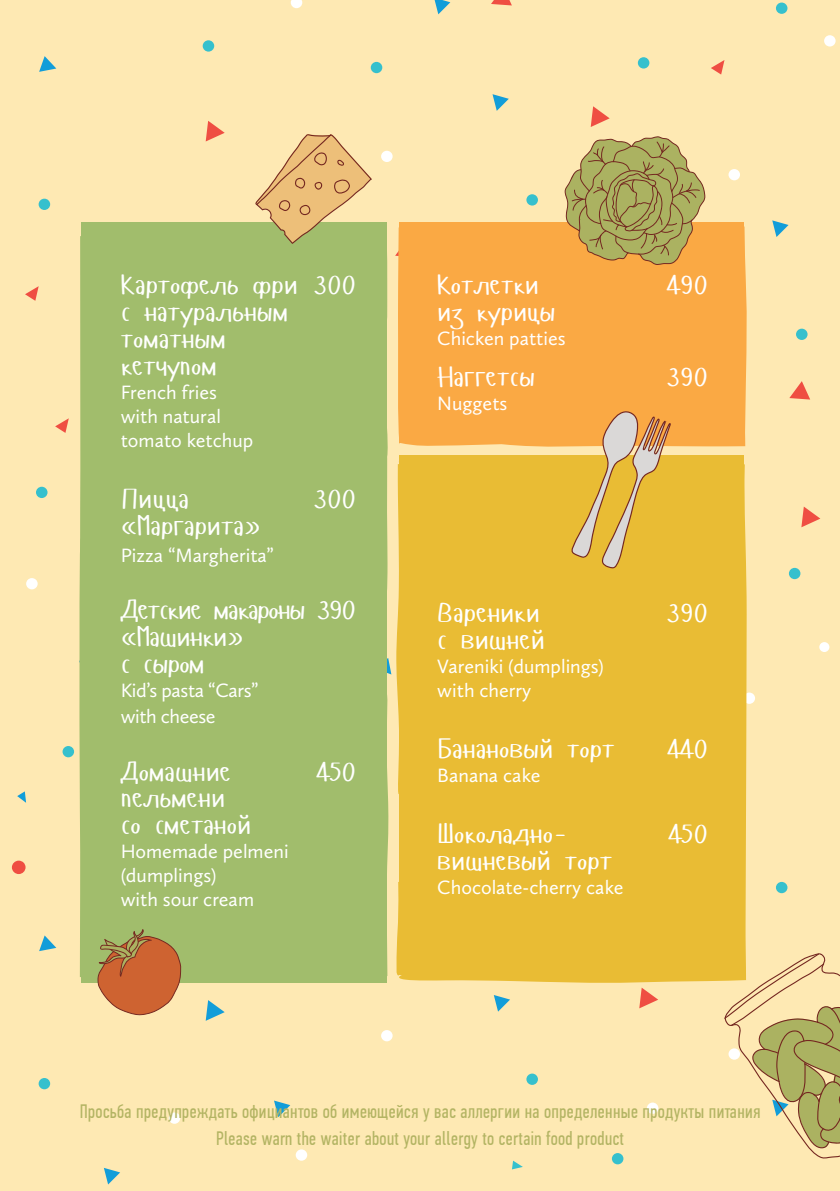
<style>
.page{position:relative;width:840px;height:1191px;background:#fff}
.page>*{position:absolute;margin:0;border:0;box-sizing:border-box;transform-origin:0 0}
.t1{font:28px "Hangyaboly";color:#fff}
.t2{font:28px/26.8px "Hangyaboly";letter-spacing:-.04em;color:#fff}
.t3{font:20px/24px "Calluna Sans";color:#fff}
.t4{font:20px/26.8px "Calluna Sans";letter-spacing:-.02em;color:#fff}
.t5{font:19.4px "PF Din Text Comp Pro";letter-spacing:.02em;color:#b3b463}
</style>
<div class="page">
<div style="left:0;top:0;width:839px;height:1191px;background:#fee9b3"></div>
<div style="left:381px;top:151px;width:11px;height:11px;background:#fff;border-radius:50%"></div>
<svg style="left:290px;top:0;width:12px;height:8px"></svg>
<div style="left:823px;top:35px;width:12px;height:12px;background:#fff;border-radius:50%"></div>
<div style="left:26px;top:578px;width:12px;height:11px;background:#fff;border-radius:50%"></div>
<div style="left:818px;top:642px;width:11px;height:10px;background:#fff;border-radius:50%"></div>
<div style="left:202px;top:40px;width:12px;height:12px;background:#36c0cd;border-radius:50%"></div>
<div style="left:795px;top:329px;width:12px;height:11px;background:#36c0cd;border-radius:50%"></div>
<div style="left:637px;top:57px;width:12px;height:12px;background:#36c0cd;border-radius:50%"></div>
<div style="left:526px;top:194px;width:11px;height:12px;background:#36c0cd;border-radius:50%"></div>
<div style="left:39px;top:199px;width:11px;height:11px;background:#36c0cd;border-radius:50%"></div>
<div style="left:370px;top:62px;width:12px;height:11px;background:#36c0cd;border-radius:50%"></div>
<div style="left:775px;top:3px;width:12px;height:11px;background:#36c0cd;border-radius:50%"></div>
<div style="left:788px;top:568px;width:12px;height:11px;background:#36c0cd;border-radius:50%"></div>
<div style="left:62px;top:746px;width:12px;height:11px;background:#36c0cd;border-radius:50%"></div>
<div style="left:728px;top:169px;width:11px;height:11px;background:#fff;border-radius:50%"></div>
<div style="left:743px;top:692px;width:11px;height:12px;background:#fff;border-radius:50%"></div>
<div style="left:36px;top:487px;width:12px;height:11px;background:#36c0cd;border-radius:50%"></div>
<svg style="left:434px;top:0;width:16px;height:14px"></svg>
<svg style="left:772px;top:220px;width:16px;height:17px"></svg>
<svg style="left:492px;top:94px;width:16px;height:17px"></svg>
<svg style="left:39px;top:56px;width:17px;height:16px"></svg>
<svg style="left:17px;top:791px;width:9px;height:11px"></svg>
<div style="left:381px;top:1030px;width:11px;height:11px;background:#fff;border-radius:50%"></div>
<div style="left:295px;top:1149px;width:12px;height:11px;background:#fff;border-radius:50%"></div>
<div style="left:526px;top:1073px;width:11px;height:12px;background:#36c0cd;border-radius:50%"></div>
<div style="left:39px;top:1078px;width:11px;height:11px;background:#36c0cd;border-radius:50%"></div>
<div style="left:611px;top:1153px;width:12px;height:11px;background:#36c0cd;border-radius:50%"></div>
<div style="left:775px;top:882px;width:12px;height:11px;background:#36c0cd;border-radius:50%"></div>
<div style="left:646px;top:1102px;width:12px;height:11px;background:#fff;border-radius:50%"></div>
<div style="left:168px;top:1112px;width:12px;height:11px;background:#fff;border-radius:50%"></div>
<svg style="left:274px;top:1100px;width:16px;height:17px"></svg>
<svg style="left:104px;top:1168px;width:16px;height:16px"></svg>
<svg style="left:493px;top:995px;width:17px;height:16px"></svg>
<svg style="left:39px;top:935px;width:17px;height:16px"></svg>
<svg style="left:512px;top:1160px;width:10px;height:9px"></svg>
<svg style="left:801px;top:506px;width:18px;height:21px"></svg>
<svg style="left:590px;top:106px;width:19px;height:21px"></svg>
<svg style="left:205px;top:121px;width:19px;height:20px"></svg>
<svg style="left:789px;top:381px;width:20px;height:18px"></svg>
<svg style="left:491px;top:0;width:20px;height:5px"></svg>
<svg style="left:711px;top:60px;width:13px;height:15px"></svg>
<svg style="left:55px;top:418px;width:14px;height:15px"></svg>
<svg style="left:25px;top:286px;width:14px;height:15px"></svg>
<svg style="left:12px;top:860px;width:14px;height:14px"></svg>
<svg style="left:639px;top:987px;width:19px;height:21px"></svg>
<svg style="left:205px;top:1000px;width:19px;height:20px"></svg>
<div style="left:81px;top:222px;width:305px;height:760px;background:#a1bd6c"></div>
<svg style="left:80px;top:235px;width:317px;height:290px"></svg>
<svg style="left:79px;top:525px;width:103px;height:452px"></svg>
<svg style="left:349px;top:400px;width:63px;height:583px"></svg>
<div style="left:395px;top:457px;width:351px;height:526px;background:#e9bc34"></div>
<div style="left:397px;top:224px;width:350px;height:224px;background:#faa944"></div>
<svg style="left:97px;top:929px;width:84px;height:86px"></svg>
<svg style="left:710px;top:939px;width:130px;height:220px"></svg>
<svg style="left:255px;top:134px;width:116px;height:110px"></svg>
<svg style="left:564px;top:136px;width:141px;height:129px"></svg>
<svg style="left:570px;top:408px;width:100px;height:160px"></svg>
<p class="t1" style="left:121px;top:266px;width:236px">Картофель фри 300</p>
<p class="t1" style="left:121px;top:293px;width:169px">с натуральным</p>
<p class="t1" style="left:121px;top:319px;width:107px">томатным</p>
<p class="t1" style="left:121px;top:346px;width:98px">кетчупом</p>
<p class="t3" style="left:121px;top:379px;width:134px">French fries with natural tomato ketchup</p>
<p class="t1" style="left:121px;top:480px;width:70px">Пицца</p>
<p class="t1" style="left:314px;top:480px;width:43px">300</p>
<p class="t1" style="left:121px;top:506px;width:141px">«Маргарита»</p>
<p class="t3" style="left:121px;top:542px;width:155px">Pizza “Margherita”</p>
<p class="t2" style="left:121px;top:595px;width:236px">Детские макароны 390 «Машинки»</p>
<p class="t1" style="left:121px;top:644px;width:85px">с сыром</p>
<p class="t4" style="left:121px;top:676px;width:139px">Kid’s pasta “Cars” with cheese</p>
<p class="t1" style="left:121px;top:752px;width:112px">Домашние</p>
<p class="t1" style="left:316px;top:752px;width:40px">450</p>
<p class="t1" style="left:121px;top:779px;width:106px">пельмени</p>
<p class="t1" style="left:121px;top:806px;width:132px">со сметаной</p>
<p class="t3" style="left:121px;top:839px;width:169px">Homemade pelmeni (dumplings)<br>with sour cream</p>
<p class="t1" style="left:437px;top:266px;width:103px">Котлетки</p>
<p class="t1" style="left:666px;top:266px;width:42px">490</p>
<p class="t1" style="left:437px;top:293px;width:119px">из курицы</p>
<p class="t3" style="left:437px;top:326px;width:130px">Chicken patties</p>
<p class="t1" style="left:437px;top:357px;width:99px">Наггетсы</p>
<p class="t1" style="left:666px;top:357px;width:42px">390</p>
<p class="t3" style="left:437px;top:390px;width:72px">Nuggets</p>
<p class="t1" style="left:437px;top:593px;width:104px">Вареники</p>
<p class="t1" style="left:666px;top:593px;width:42px">390</p>
<p class="t1" style="left:437px;top:620px;width:109px">с вишней</p>
<p class="t3" style="left:437px;top:653px;width:168px">Vareniki (dumplings) with cherry</p>
<p class="t1" style="left:437px;top:730px;width:178px">Банановый торт</p>
<p class="t1" style="left:667px;top:730px;width:41px">440</p>
<p class="t3" style="left:437px;top:763px;width:105px">Banana cake</p>
<p class="t1" style="left:437px;top:815px;width:131px">Шоколадно-</p>
<p class="t1" style="left:668px;top:815px;width:40px">450</p>
<p class="t1" style="left:437px;top:842px;width:176px">вишневый торт</p>
<p class="t3" style="left:437px;top:875px;width:187px">Chocolate-cherry cake</p>
<p class="t5" style="left:80px;top:1101px;width:682px">Просьба предупреждать официантов об имеющейся у вас аллергии на определенные продукты питания</p>
<p class="t5" style="left:216px;top:1128px;width:409px">Please warn the waiter about your allergy to certain food product</p>
</div>
